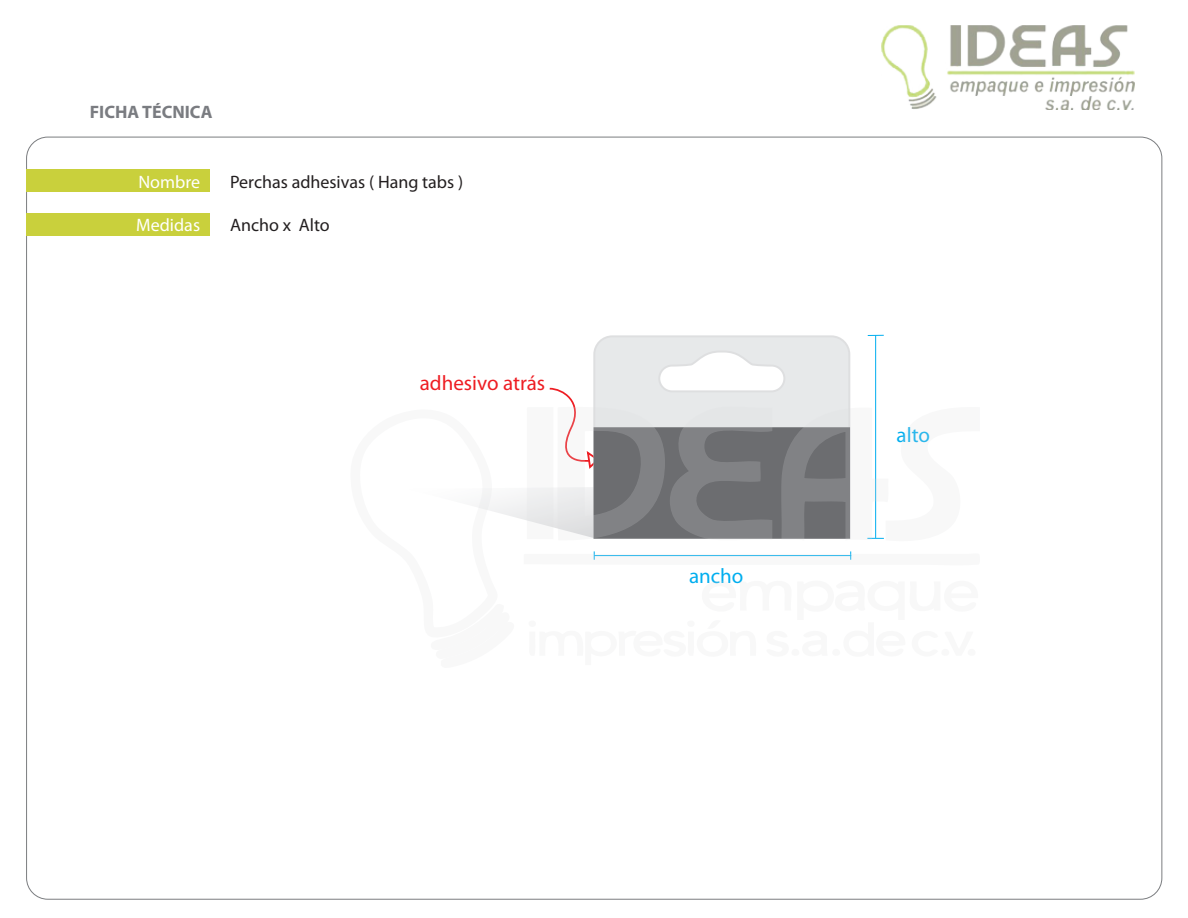
<style>
.page{position:relative;width:1188px;height:918px;background:#fff}
.page>*{position:absolute;margin:0;border:0;box-sizing:border-box;transform-origin:0 0}
.t1{font:21px "Myriad Pro";color:#ee1d23}
.t2{font:21px "Myriad Pro";color:#00aeef}
.t3{font:18px "Myriad Pro";color:#231f20}
.t4{font:18px "Myriad Pro";color:#fff}
.t5{font:700 18px "Myriad";color:#7a7c81}
</style>
<div class="page">
<img style="left:882px;top:25px;width:253px;height:85px">
<hr style="left:875px;top:335px;width:1px;height:203px;background:#00aeef">
<div style="left:26px;top:170px;width:183px;height:22px;background:#c9d03c"></div>
<div style="left:26px;top:213px;width:183px;height:22px;background:#c9d03c"></div>
<svg style="left:868px;top:335px;width:16px;height:1px"></svg>
<svg style="left:593px;top:335px;width:257px;height:52px"></svg>
<svg style="left:478px;top:387px;width:406px;height:173px"></svg>
<p class="t5" style="left:90px;top:102px;width:124px">FICHA TÉCNICA</p>
<p class="t4" style="left:138px;top:170px;width:63px">Nombre</p>
<p class="t4" style="left:136px;top:214px;width:65px">Medidas</p>
<p class="t3" style="left:230px;top:170px;width:235px">Perchas adhesivas ( Hang tabs )</p>
<p class="t3" style="left:230px;top:214px;width:101px">Ancho x Alto</p>
<p class="t1" style="left:420px;top:370px;width:127px">adhesivo atrás</p>
<p class="t2" style="left:689px;top:563px;width:56px">ancho</p>
<p class="t2" style="left:897px;top:422px;width:35px">alto</p>
</div>
